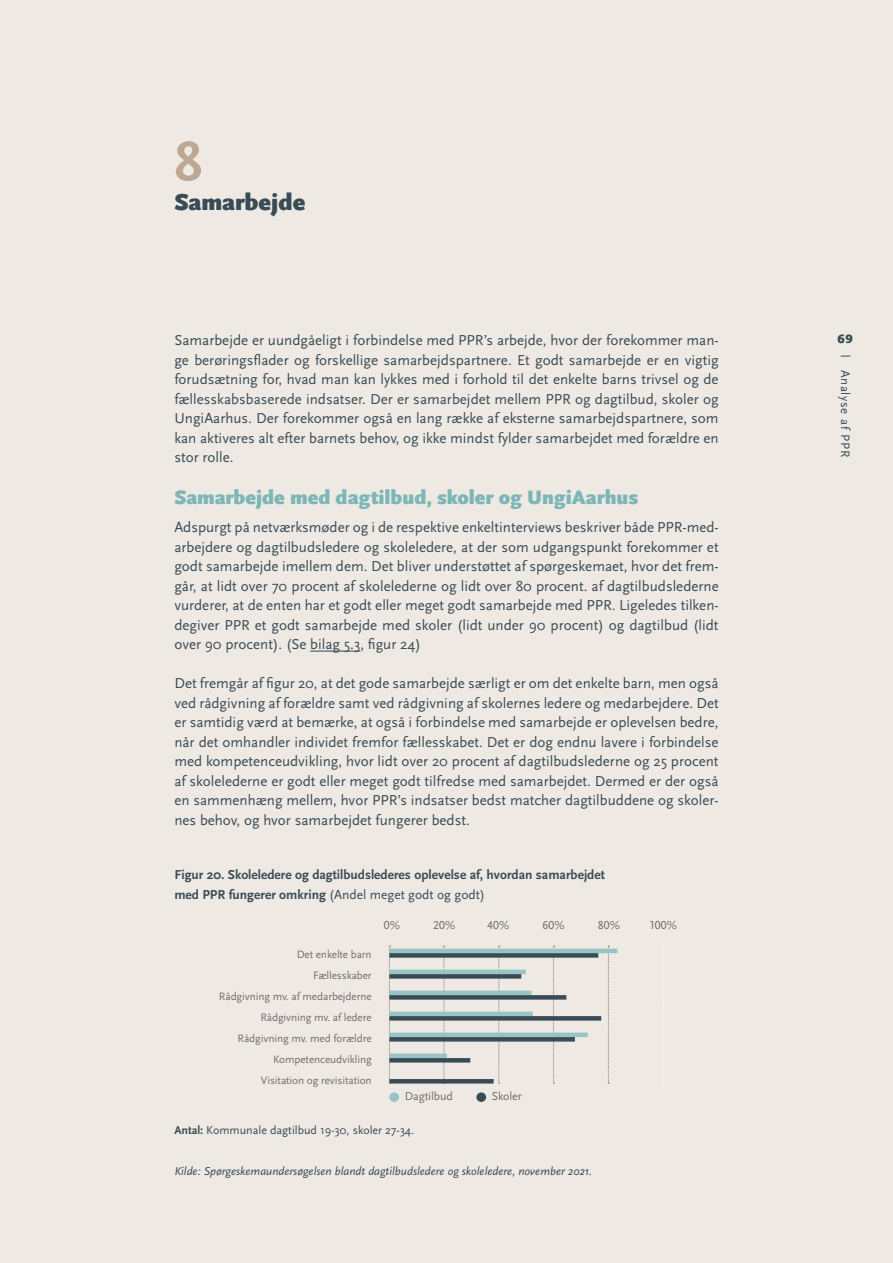
<style>
.page{position:relative;width:893px;height:1263px;background:#efe9e4}
.page>*{position:absolute;margin:0;border:0;box-sizing:border-box;transform-origin:0 0}
.t1{font:700 57px "Scala Sans OT";color:#bea795}
.t2{font:900 24px "Scala Sans OT";color:#394c55}
.t3{font:900 20.25px "Scala Sans OT";color:#7cb6b7}
.t4{font:15px/19.5px "Scala Sans OT";color:#394c55;text-align:justify}
.t5{font:700 13.5px/19.5px "Scala Sans OT";color:#394c55}
.t6{font:12.75px "Scala Sans OT";letter-spacing:.055em;color:#394c55}
.t7{font:900 12.75px "Scala Sans OT";color:#394c55}
.t8{font:italic 12px "Scala Sans OT";color:#394c55}
.t9{font:12px "Scala Sans OT";color:#394c55}
.t10{font:12px "Scala Sans OT";letter-spacing:-.01em;color:#706f6f}
.t11{font:11.25px/21px "Scala Sans OT";letter-spacing:-.01em;color:#706f6f;text-align:right}
.s1{font-weight:400}
.s2{font-weight:700}
</style>
<div class="page">
<svg style="left:553px;top:946px;width:2px;height:138px"></svg>
<svg style="left:443px;top:946px;width:2px;height:138px"></svg>
<svg style="left:608px;top:946px;width:1px;height:138px"></svg>
<svg style="left:498px;top:946px;width:2px;height:138px"></svg>
<svg style="left:389px;top:946px;width:1px;height:138px"></svg>
<hr style="left:310px;top:650px;width:50px;height:2px;background:#394c55">
<div style="left:389px;top:1092px;width:10px;height:10px;background:#99c4c5;border-radius:50%"></div>
<div style="left:476px;top:1092px;width:10px;height:10px;background:#394c55;border-radius:50%"></div>
<hr style="left:389px;top:949px;width:228px;height:4px;background:#99c4c5">
<div style="left:389px;top:953px;width:209px;height:5px;background:#394c55"></div>
<hr style="left:389px;top:970px;width:137px;height:4px;background:#99c4c5">
<div style="left:389px;top:974px;width:132px;height:5px;background:#394c55"></div>
<hr style="left:389px;top:991px;width:142px;height:4px;background:#99c4c5">
<div style="left:389px;top:995px;width:177px;height:5px;background:#394c55"></div>
<div style="left:389px;top:1011px;width:144px;height:5px;background:#99c4c5"></div>
<svg style="left:389px;top:1016px;width:212px;height:4px"></svg>
<div style="left:389px;top:1032px;width:199px;height:5px;background:#99c4c5"></div>
<svg style="left:389px;top:1037px;width:186px;height:4px"></svg>
<div style="left:389px;top:1053px;width:58px;height:5px;background:#99c4c5"></div>
<svg style="left:389px;top:1058px;width:81px;height:4px"></svg>
<hr style="left:389px;top:1079px;width:105px;height:4px;background:#394c55">
<svg style="left:663px;top:946px;width:1px;height:138px"></svg>
<h1 class="t1" style="left:174px;top:130px;width:30px">8</h1>
<h2 class="t2" style="left:174px;top:188px;width:133px">Samarbejde</h2>
<p class="t4" style="left:174px;top:331px;width:546px">Samarbejde er uundgåeligt i forbindelse med PPR’s arbejde, hvor der forekommer man&shy;ge berøringsflader og forskellige samarbejdspartnere. Et godt samarbejde er en vigtig forudsætning for, hvad man kan lykkes med i forhold til det enkelte barns trivsel og de fællesskabsbaserede indsatser. Der er samarbejdet mellem PPR og dagtilbud, skoler og UngiAarhus. Der forekommer også en lang række af eksterne samarbejdspartnere, som kan aktiveres alt efter barnets behov, og ikke mindst fylder samarbejdet med forældre en stor rolle.</p>
<h3 class="t3" style="left:174px;top:486px;width:465px">Samarbejde med dagtilbud, skoler og UngiAarhus</h3>
<p class="t4" style="left:174px;top:518px;width:546px">Adspurgt på netværksmøder og i de respektive enkeltinterviews beskriver både PPR-med&shy;arbejdere og dagtilbudsledere og skoleledere, at der som udgangspunkt forekommer et godt samarbejde imellem dem. Det bliver understøttet af spørgeskemaet, hvor det frem&shy;går, at lidt over 70 procent af skolelederne og lidt over 80 procent. af dagtilbudslederne vurderer, at de enten har et godt eller meget godt samarbejde med PPR. Ligeledes tilken&shy;degiver PPR et godt samarbejde med skoler (lidt under 90 procent) og dagtilbud (lidt over 90 procent). (Se bilag 5.3, figur 24)</p>
<p class="t4" style="left:174px;top:674px;width:546px">Det fremgår af figur 20, at det gode samarbejde særligt er om det enkelte barn, men også ved rådgivning af forældre samt ved rådgivning af skolernes ledere og medarbejdere. Det er samtidig værd at bemærke, at også i forbindelse med samarbejde er oplevelsen bedre, når det omhandler individet fremfor fællesskabet. Det er dog endnu lavere i forbindelse med kompetenceudvikling, hvor lidt over 20 procent af dagtilbudslederne og 25 procent af skolelederne er godt eller meget godt tilfredse med samarbejdet. Dermed er der også en sammenhæng mellem, hvor PPR’s indsatser bedst matcher dagtilbuddene og skoler&shy;nes behov, og hvor samarbejdet fungerer bedst.</p>
<p class="t5" style="left:174px;top:865px;width:432px">Figur 20. Skoleledere og dagtilbudslederes oplevelse af, hvordan samarbejdet med PPR fungerer omkring <span class="s1">(Andel meget godt og godt)</span></p>
<p class="t11" style="left:219px;top:943px;width:154px">Det enkelte barn<br>Fællesskaber<br>Rådgivning mv. af medarbejderne<br>Rådgivning mv. af ledere<br>Rådgivning mv. med forældre<br>Kompetenceudvikling<br>Visitation og revisitation</p>
<p class="t10" style="left:384px;top:919px;width:18px">0%</p>
<p class="t10" style="left:433px;top:919px;width:24px">20%</p>
<p class="t10" style="left:488px;top:919px;width:23px">40%</p>
<p class="t10" style="left:542px;top:919px;width:24px">60%</p>
<p class="t10" style="left:598px;top:919px;width:24px">80%</p>
<p class="t10" style="left:650px;top:919px;width:28px">100%</p>
<p class="t10" style="left:405px;top:1090px;width:50px">Dagtilbud</p>
<p class="t10" style="left:492px;top:1090px;width:32px">Skoler</p>
<p class="t9" style="left:174px;top:1123px;width:241px"><span class="s2">Antal:</span> Kommunale dagtilbud 19-30, skoler 27-34.</p>
<p class="t8" style="left:174px;top:1165px;width:419px">Kilde: Spørgeskemaundersøgelsen blandt dagtilbudsledere og skoleledere, november 2021.</p>
<p class="t7" style="left:837px;top:332px;width:17px">69</p>
<p class="t6" style="left:852px;top:370px;width:89px;rotate:90deg">Analyse af PPR</p>
</div>
